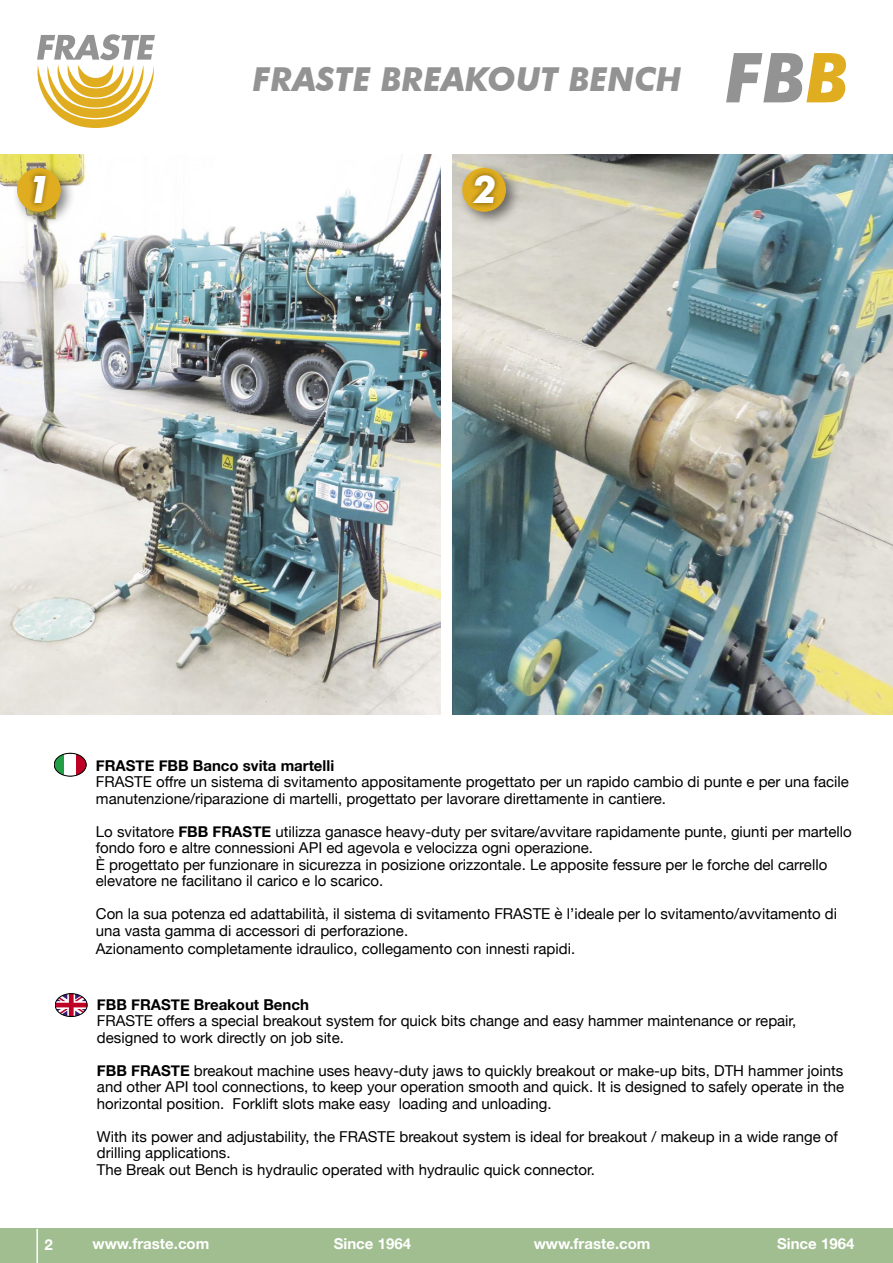
<style>
.page{position:relative;width:893px;height:1263px;background:#fff}
.page>*{position:absolute;margin:0;border:0;box-sizing:border-box;transform-origin:0 0}
.t1{font:italic 700 69px "Futura BT";color:#939393}
.t2{font:italic 700 38.4px "Futura BT";color:#fff}
.t3{font:italic 700 33px "Futura BT";color:#939393}
.t4{font:15px/16.5px "Helvetica Neue";color:#000}
.t5{font:700 15px "Helvetica Neue";color:#000}
.t6{font:700 15px "Helvetica Neue";color:#fff}
.s1{color:#e0ad20}
.s2{font-weight:700}
</style>
<div class="page">
<img style="left:0;top:154px;width:440px;height:560px">
<img style="left:452px;top:154px;width:441px;height:560px">
<svg style="left:37px;top:34px;width:118px;height:94px"></svg>
<svg style="left:55px;top:993px;width:33px;height:24px"></svg>
<svg style="left:54px;top:753px;width:33px;height:24px"></svg>
<div style="left:0;top:1229px;width:893px;height:34px;background:#a1be90"></div>
<hr style="left:36px;top:1229px;width:2px;height:34px;background:#fff">
<div style="left:12px;top:163px;width:65px;height:64px;background:#000;opacity:.5"></div>
<div style="left:17px;top:168px;width:44px;height:44px;background:#e0ad20;border-radius:50%"></div>
<div style="left:28px;top:170px;width:23px;height:39px;background:#000;opacity:.5"></div>
<div style="left:457px;top:163px;width:65px;height:64px;background:#000;opacity:.5"></div>
<div style="left:462px;top:168px;width:44px;height:44px;background:#e0ad20;border-radius:50%"></div>
<div style="left:468px;top:169px;width:33px;height:40px;background:#000;opacity:.5"></div>
<h3 class="t3" style="left:253px;top:59px;width:431px">FRASTE BREAKOUT BENCH</h3>
<h2 class="t2" style="left:28px;top:166px;width:25px">1</h2>
<h2 class="t2" style="left:473px;top:166px;width:25px">2</h2>
<h1 class="t1" style="left:725px;top:36px;width:125px">FB<span class="s1">B</span></h1>
<p class="t5" style="left:96px;top:754px;width:240px">FRASTE FBB Banco svita martelli</p>
<p class="t4" style="left:96px;top:775px;width:755px">FRASTE offre un sistema di svitamento appositamente progettato per un rapido cambio di punte e per una facile manutenzione/riparazione di martelli, progettato per lavorare direttamente in cantiere.</p>
<p class="t4" style="left:96px;top:824px;width:757px">Lo svitatore <span class="s2">FBB FRASTE</span> utilizza ganasce heavy-duty per svitare/avvitare rapidamente punte, giunti per martello fondo foro e altre connessioni API ed agevola e velocizza ogni operazione.<br>È progettato per funzionare in sicurezza in posizione orizzontale. Le apposite fessure per le forche del carrello elevatore ne facilitano il carico e lo scarico.</p>
<p class="t4" style="left:96px;top:907px;width:743px">Con la sua potenza ed adattabilità, il sistema di svitamento FRASTE è l’ideale per lo svitamento/avvitamento di una vasta gamma di accessori di perforazione.</p>
<p class="t4" style="left:96px;top:941px;width:481px">Azionamento completamente idraulico, collegamento con innesti rapidi.</p>
<p class="t5" style="left:97px;top:992px;width:214px">FBB FRASTE Breakout Bench</p>
<p class="t4" style="left:97px;top:1013px;width:701px">FRASTE offers a special breakout system for quick bits change and easy hammer maintenance or repair, designed to work directly on job site.</p>
<p class="t4" style="left:97px;top:1063px;width:749px;text-align:justify"><span class="s2">FBB FRASTE</span> breakout machine uses heavy-duty jaws to quickly breakout or make-up bits, DTH hammer joints and other API tool connections, to keep your operation smooth and quick. It is designed to safely operate in the horizontal position. Forklift slots make easy loading and unloading.</p>
<p class="t4" style="left:97px;top:1129px;width:742px">With its power and adjustability, the FRASTE breakout system is ideal for breakout / makeup in a wide range of drilling applications.<br>The Break out Bench is hydraulic operated with hydraulic quick connector.</p>
<p class="t6" style="left:45px;top:1233px;width:10px">2</p>
<p class="t6" style="left:92px;top:1232px;width:118px">www.fraste.com</p>
<p class="t6" style="left:334px;top:1232px;width:79px">Since 1964</p>
<p class="t6" style="left:534px;top:1232px;width:118px">www.fraste.com</p>
<p class="t6" style="left:777px;top:1232px;width:79px">Since 1964</p>
</div>
